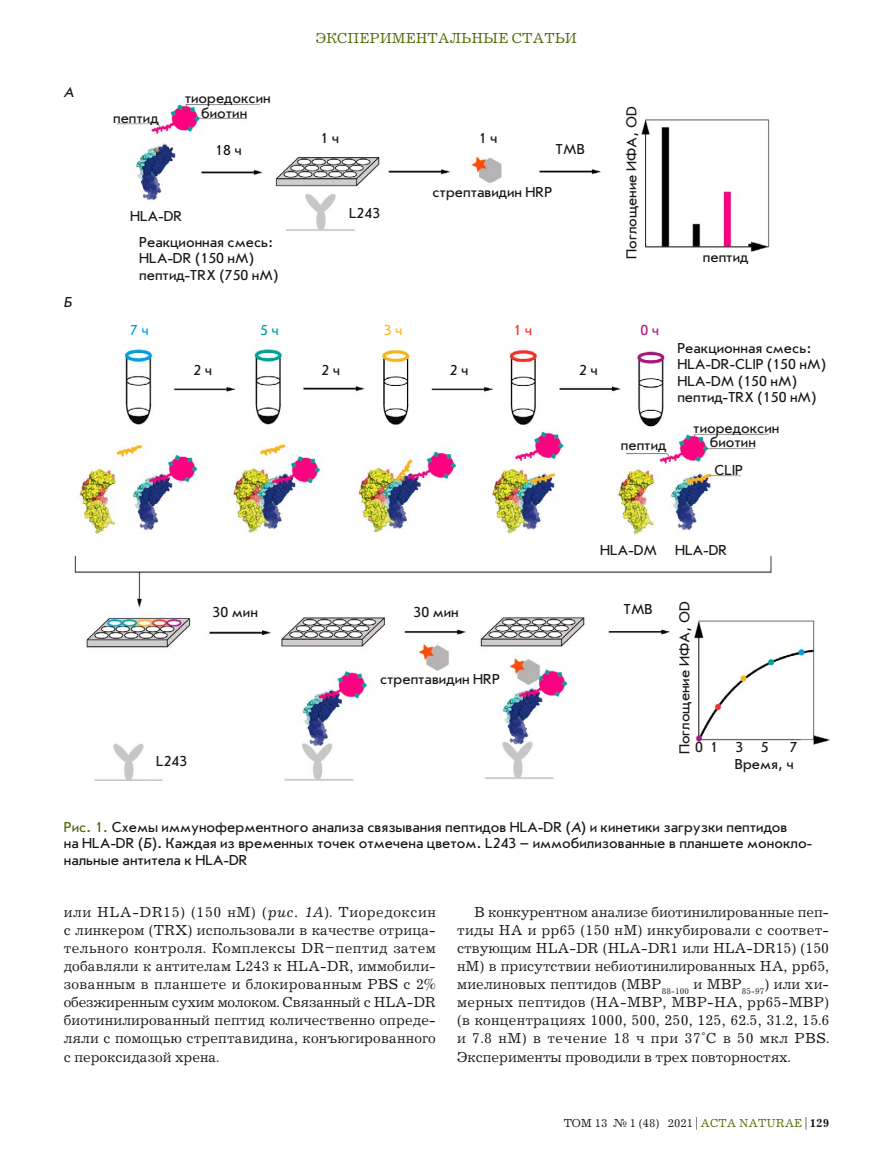
<style>
.page{position:relative;width:893px;height:1170px;background:#fff}
.page>*{position:absolute;margin:0;border:0;box-sizing:border-box;transform-origin:0 0}
.Подпись_Фото{font:15px/16.5px "Journal Sans C";color:#181716}
.Текст{font:15px/18px "Journal C";color:#181716;text-align:justify}
.Текст_без_Отступа{font:15px/18px "Journal C";letter-spacing:.01em;color:#181716;text-align:justify}
.t1{font:15px "Journal C";color:#4e6804}
.Подпись_Фото-2{font:15px "Journal Sans C";color:#00a0e6}
.Подпись_Фото-3{font:15px "Journal Sans C";color:#00a29b}
.Подпись_Фото-4{font:15px "Journal Sans C";color:#ffb41b}
.Подпись_Фото-5{font:15px "Journal Sans C";color:#ff2c25}
.Подпись_Фото-6{font:15px "Journal Sans C";color:#ae1485}
.Подпись_Фото-7{font:italic 15px "Journal Sans C";color:#181716}
.t2{font:12px "Journal C";color:#181716}
.s1{color:#4e6804}
.s2{font-style:italic}
.s3{font-weight:700}
</style>
<div class="page">
<img style="left:74px;top:102px;width:755px;height:678px">
<p class="Подпись_Фото-7" style="left:64px;top:84px;width:11px">А</p>
<p class="Подпись_Фото-7" style="left:64px;top:294px;width:10px">Б</p>
<p class="t1" style="left:316px;top:31px;width:263px">ЭКСПЕРИМЕНТАЛЬНЫЕ СТАТЬИ</p>
<p class="Подпись_Фото" style="left:113px;top:110px;width:47px">пептид</p>
<p class="Подпись_Фото" style="left:185px;top:91px;width:88px">тиоредоксин</p>
<p class="Подпись_Фото" style="left:201px;top:105px;width:48px">биотин</p>
<p class="Подпись_Фото" style="left:215px;top:142px;width:28px">18 ч</p>
<p class="Подпись_Фото" style="left:130px;top:208px;width:54px">HLA-DR</p>
<p class="Подпись_Фото" style="left:139px;top:234px;width:136px">Реакционная смесь:</p>
<p class="Подпись_Фото" style="left:139px;top:250px;width:116px">HLA-DR (150 нМ)</p>
<p class="Подпись_Фото" style="left:139px;top:267px;width:141px">пептид-TRX (750 нМ)</p>
<p class="Подпись_Фото" style="left:320px;top:130px;width:20px">1 ч</p>
<p class="Подпись_Фото" style="left:349px;top:205px;width:33px">L243</p>
<p class="Подпись_Фото" style="left:479px;top:130px;width:20px">1 ч</p>
<p class="Подпись_Фото" style="left:556px;top:141px;width:31px">TMB</p>
<p class="Подпись_Фото" style="left:432px;top:184px;width:121px">cтрептавидин HRP</p>
<p class="Подпись_Фото" style="left:624px;top:259px;width:154px;rotate:-90deg">Поглощение ИФА, OD</p>
<p class="Подпись_Фото" style="left:703px;top:249px;width:47px">пептид</p>
<p class="Подпись_Фото-2" style="left:130px;top:322px;width:20px">7 ч</p>
<p class="Подпись_Фото-3" style="left:260px;top:322px;width:20px">5 ч</p>
<p class="Подпись_Фото-4" style="left:384px;top:322px;width:20px">3 ч</p>
<p class="Подпись_Фото-5" style="left:513px;top:322px;width:20px">1 ч</p>
<p class="Подпись_Фото-6" style="left:640px;top:322px;width:20px">0 ч</p>
<p class="Подпись_Фото" style="left:193px;top:362px;width:20px">2 ч</p>
<p class="Подпись_Фото" style="left:322px;top:362px;width:20px">2 ч</p>
<p class="Подпись_Фото" style="left:450px;top:362px;width:20px">2 ч</p>
<p class="Подпись_Фото" style="left:579px;top:362px;width:20px">2 ч</p>
<p class="Подпись_Фото" style="left:621px;top:436px;width:47px">пептид</p>
<p class="Подпись_Фото" style="left:677px;top:340px;width:136px">Реакционная смесь:</p>
<p class="Подпись_Фото" style="left:677px;top:356px;width:150px">HLA-DR-CLIP (150 нМ)</p>
<p class="Подпись_Фото" style="left:677px;top:373px;width:121px">HLA-DM (150 нМ)</p>
<p class="Подпись_Фото" style="left:677px;top:389px;width:141px">пептид-TRX (150 нМ)</p>
<p class="Подпись_Фото" style="left:693px;top:420px;width:88px">тиоредоксин</p>
<p class="Подпись_Фото" style="left:710px;top:434px;width:48px">биотин</p>
<p class="Подпись_Фото" style="left:714px;top:462px;width:30px">CLIP</p>
<p class="Подпись_Фото" style="left:156px;top:752px;width:33px">L243</p>
<p class="Подпись_Фото" style="left:600px;top:542px;width:59px">HLA-DM</p>
<p class="Подпись_Фото" style="left:675px;top:542px;width:54px">HLA-DR</p>
<p class="Подпись_Фото" style="left:213px;top:603px;width:47px">30 мин</p>
<p class="Подпись_Фото" style="left:414px;top:603px;width:47px">30 мин</p>
<p class="Подпись_Фото" style="left:623px;top:601px;width:31px">TMB</p>
<p class="Подпись_Фото" style="left:676px;top:754px;width:154px;rotate:-90deg">Поглощение ИФА, OD</p>
<p class="Подпись_Фото" style="left:380px;top:670px;width:121px">cтрептавидин HRP</p>
<p class="Подпись_Фото" style="left:695px;top:738px;width:75px">0 1 3 5</p>
<p class="Подпись_Фото" style="left:790px;top:738px;width:9px">7</p>
<p class="Подпись_Фото" style="left:735px;top:756px;width:60px">Время, ч</p>
<p class="Подпись_Фото" style="left:64px;top:819px;width:750px"><span class="s1">Рис. 1.</span> Схемы иммуноферментного анализа связывания пептидов HLA-DR (<span class="s2">А</span>) и кинетики загрузки пептидов<br>на HLA-DR (<span class="s2">Б</span>). Каждая из временных точек отмечена цветом. L243 – иммобилизованные в планшете монокло&shy;нальные антитела к HLA-DR</p>
<p class="Текст_без_Отступа" style="left:64px;top:903px;width:374px">или HLA-DR15) (150 нМ) (<span class="s2">рис. 1А</span>). Тиоредоксин с линкером (TRX) использовали в качестве отрица&shy;тельного контроля. Комплексы DR–пептид затем добавляли к антителам L243 к HLA-DR, иммобили&shy;зованным в планшете и блокированным РBS с 2% обезжиренным сухим молоком. Связанный с HLA-DR биотинилированный пептид количественно опреде&shy;ляли с помощью стрептавидина, конъюгированного с пероксидазой хрена.</p>
<p class="Текст" style="left:457px;top:903px;width:374px;text-indent:17px">В конкурентном анализе биотинилированные пеп&shy;тиды HA и pp65 (150 нМ) инкубировали с соответ&shy;ствующим HLA-DR (HLA-DR1 или HLA-DR15) (150 нМ) в присутствии небиотинилированных HA, pp65, миелиновых пептидов (MBP<sub>88-100</sub> и MBP<sub>85-97</sub>) или хи&shy;мерных пептидов (НА-МВР, МВР-НА, рр65-МВР) (в концентрациях 1000, 500, 250, 125, 62.5, 31.2, 15.6 и 7.8 нМ) в течение 18 ч при 37°C в 50 мкл PBS.<br>Эксперименты проводили в трех повторностях.</p>
<p class="t2" style="left:564px;top:1116px;width:267px">ТОМ 13 № 1 (48) 2021 | <span class="s1">ACTA NATURAE</span> | <span class="s3">129</span></p>
</div>
